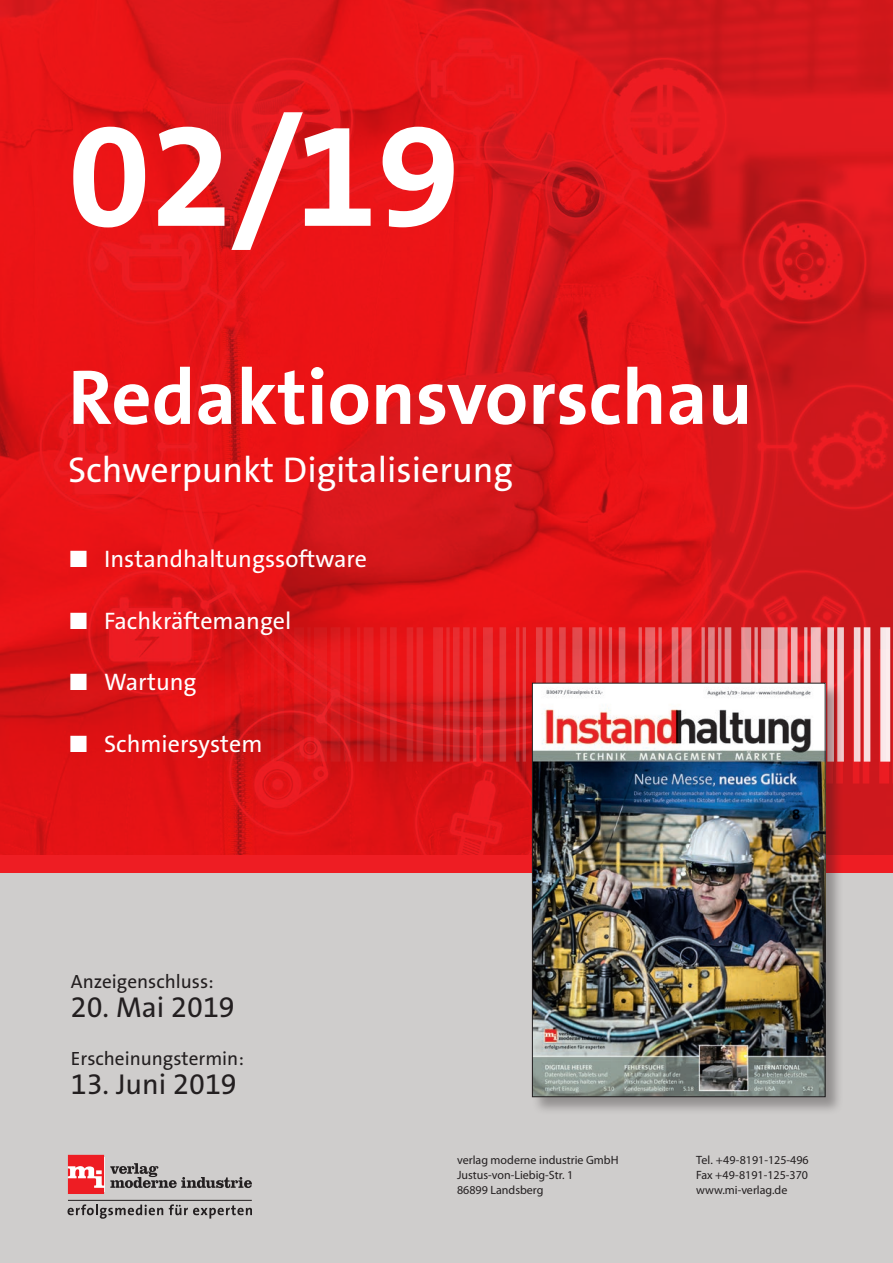
<style>
.page{position:relative;width:893px;height:1263px;background:#fff}
.page>*{position:absolute;margin:0;border:0;box-sizing:border-box;transform-origin:0 0}
.t1{font:700 150px "The Sans Os F";color:#fff}
.t2{font:700 78.3px "The Sans Os F";color:#fff}
.rubrik_1{font:36px "The Sans Os F";color:#fff}
.t3{font:28.95px "The Sans Os F";color:#231f20}
.rubrik_1-2{font:24px "The Sans Os F";color:#fff}
.t4{font:19.2px "The Sans Os F";color:#231f20}
.t5{font:12px/15px "Myriad Pro";color:#231f20}
</style>
<div class="page">
<img style="left:0;top:0;width:893px;height:856px">
<svg style="left:15px;top:649px;width:878px;height:134px;background:#da1316"></svg>
<div style="left:0;top:867px;width:893px;height:396px;background:#cfcdcc"></div>
<div style="left:0;top:856px;width:893px;height:17px;background:#ee1d23"></div>
<svg style="left:16px;top:627px;width:877px;height:135px;background:#dc292b"></svg>
<div style="left:532px;top:683px;width:312px;height:432px;background:#231f20;opacity:.35"></div>
<img style="left:534px;top:685px;width:289px;height:410px">
<div style="left:532px;top:683px;width:293px;height:414px;border:1px solid #231f20"></div>
<svg style="left:68px;top:1155px;width:36px;height:39px"></svg>
<svg style="left:110px;top:1163px;width:142px;height:25px"></svg>
<hr style="left:68px;top:1200px;width:184px;height:1px;background:#231f20">
<svg style="left:68px;top:1204px;width:95px;height:15px"></svg>
<svg style="left:169px;top:1204px;width:83px;height:14px"></svg>
<p class="t1" style="left:68px;top:79px;width:393px">02/19</p>
<p class="t2" style="left:68px;top:347px;width:686px">Redaktionsvorschau</p>
<p class="rubrik_1" style="left:68px;top:447px;width:446px">Schwerpunkt Digitalisierung</p>
<p class="rubrik_1-2" style="left:68px;top:544px;width:300px">■ Instandhaltungssoftware</p>
<p class="rubrik_1-2" style="left:68px;top:605px;width:225px">■ Fachkräftemangel</p>
<p class="rubrik_1-2" style="left:68px;top:667px;width:130px">■ Wartung</p>
<p class="rubrik_1-2" style="left:68px;top:728px;width:196px">■ Schmiersystem</p>
<p class="t4" style="left:71px;top:970px;width:144px">Anzeigenschluss:</p>
<p class="t3" style="left:71px;top:989px;width:165px">20. Mai 2019</p>
<p class="t4" style="left:71px;top:1047px;width:174px">Erscheinungstermin:</p>
<p class="t3" style="left:71px;top:1066px;width:167px">13. Juni 2019</p>
<p class="t5" style="left:457px;top:1152px;width:163px">verlag moderne industrie GmbH<br>Justus-von-Liebig-Str. 1<br>86899 Landsberg</p>
<p class="t5" style="left:696px;top:1152px;width:114px">Tel. +49-8191-125-496</p>
<p class="t5" style="left:696px;top:1167px;width:113px">Fax +49-8191-125-370</p>
<p class="t5" style="left:696px;top:1182px;width:93px">www.mi-verlag.de</p>
</div>
